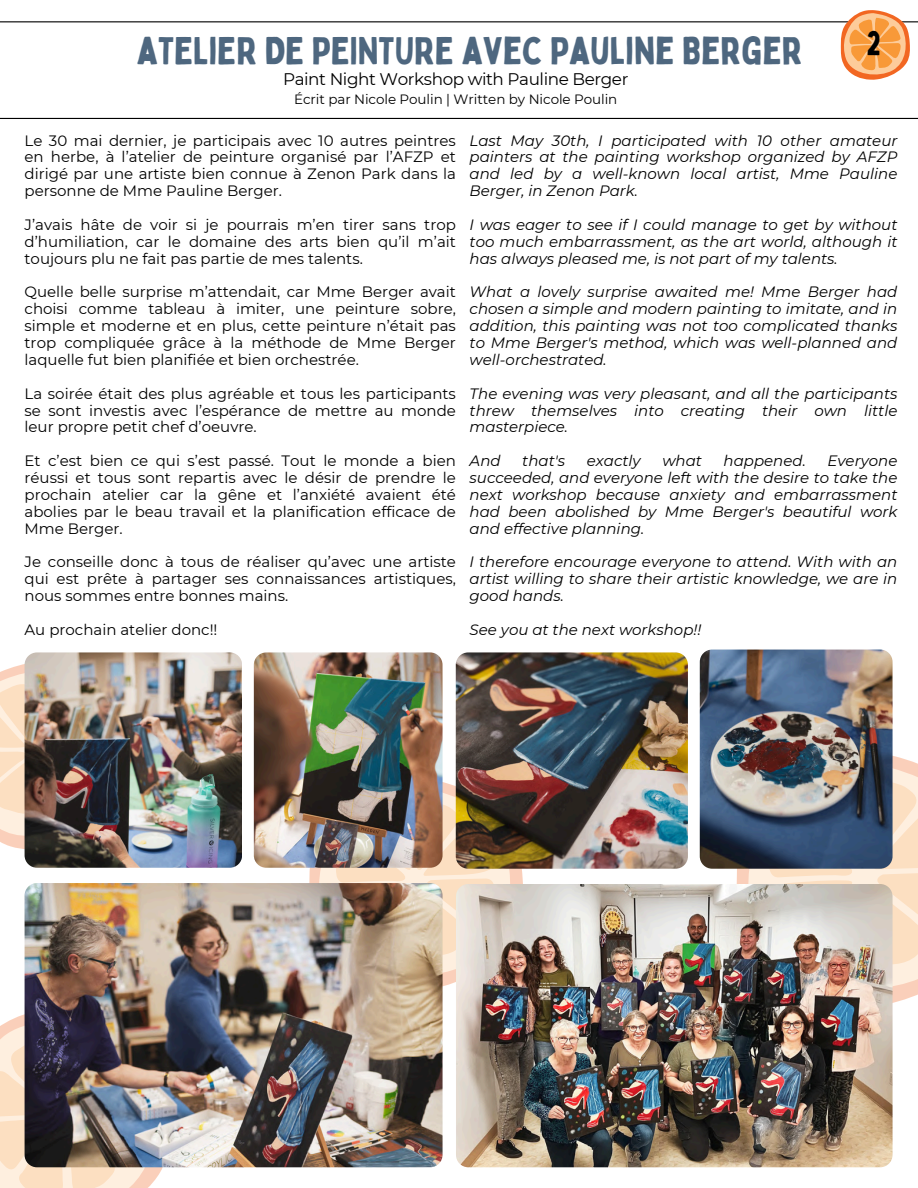
<style>
.page{position:relative;width:918px;height:1188px;background:#fff}
.page>*{position:absolute;margin:0;border:0;box-sizing:border-box;transform-origin:0 0}
.t1{font:37.95px "Bobby Jones";color:#4e677f}
.t2{font:33.9px "Bobby Jones";color:#000}
.t3{font:16.8px "Montserrat";letter-spacing:-.025em;color:#000}
.t4{font:15px/16.8px "Montserrat";color:#000;text-align:justify}
.t5{font:italic 15px/16.8px "Montserrat";color:#000;text-align:justify}
.t6{font:13.5px "Montserrat";letter-spacing:-.005em;color:#000}
</style>
<div class="page">
<hr style="left:0;top:21px;width:918px;height:1px;background:#000">
<hr style="left:0;top:118px;width:918px;height:1px;background:#000">
<svg style="left:317px;top:786px;width:202px;height:200px;background:#f8dfc7"></svg>
<svg style="left:746px;top:761px;width:172px;height:241px;background:#f9e1ca"></svg>
<img style="left:456px;top:884px;width:436px;height:283px;border-radius:12px">
<img style="left:700px;top:650px;width:192px;height:219px;border-radius:12px">
<img style="left:456px;top:652px;width:232px;height:216px;border-radius:12px">
<svg style="left:0;top:655px;width:163px;height:213px"></svg>
<img style="left:25px;top:652px;width:217px;height:215px;border-radius:12px">
<img style="left:254px;top:652px;width:189px;height:215px;border-radius:12px">
<svg style="left:0;top:1010px;width:170px;height:178px;background:#f9e2cb"></svg>
<img style="left:25px;top:883px;width:418px;height:284px;border-radius:12px">
<svg style="left:841px;top:10px;width:69px;height:70px"></svg>
<p class="t1" style="left:137px;top:26px;width:667px">ATELIER DE PEINTURE AVEC PAULINE BERGER</p>
<p class="t3" style="left:283px;top:69px;width:347px">Paint Night Workshop with Pauline Berger</p>
<p class="t6" style="left:294px;top:91px;width:325px">Écrit par Nicole Poulin | Written by Nicole Poulin</p>
<p class="t2" style="left:867px;top:22px;width:16px">2</p>
<p class="t4" style="left:25px;top:132px;width:433px">Le 30 mai dernier, je participais avec 10 autres peintres en herbe, à l’atelier de peinture organisé par l’AFZP et dirigé par une artiste bien connue à Zenon Park dans la personne de Mme Pauline Berger.</p>
<p class="t4" style="left:25px;top:216px;width:433px">J’avais hâte de voir si je pourrais m’en tirer sans trop d’humiliation, car le domaine des arts bien qu’il m’ait toujours plu ne fait pas partie de mes talents.</p>
<p class="t4" style="left:25px;top:284px;width:433px">Quelle belle surprise m’attendait, car Mme Berger avait choisi comme tableau à imiter, une peinture sobre, simple et moderne et en plus, cette peinture n’était pas trop compliquée grâce à la méthode de Mme Berger laquelle fut bien planifiée et bien orchestrée.</p>
<p class="t4" style="left:25px;top:385px;width:433px">La soirée était des plus agréable et tous les participants se sont investis avec l’espérance de mettre au monde leur propre petit chef d’oeuvre.</p>
<p class="t4" style="left:25px;top:452px;width:433px">Et c’est bien ce qui s’est passé. Tout le monde a bien réussi et tous sont repartis avec le désir de prendre le prochain atelier car la gêne et l’anxiété avaient été abolies par le beau travail et la planification efficace de Mme Berger.</p>
<p class="t4" style="left:25px;top:554px;width:433px">Je conseille donc à tous de réaliser qu’avec une artiste qui est prête à partager ses connaissances artistiques, nous sommes entre bonnes mains.</p>
<p class="t4" style="left:25px;top:621px;width:194px">Au prochain atelier donc!!</p>
<p class="t5" style="left:470px;top:132px;width:429px">Last May 30th, I participated with 10 other amateur painters at the painting workshop organized by AFZP and led by a well-known local artist, Mme Pauline Berger, in Zenon Park.</p>
<p class="t5" style="left:470px;top:216px;width:429px">I was eager to see if I could manage to get by without too much embarrassment, as the art world, although it has always pleased me, is not part of my talents.</p>
<p class="t5" style="left:470px;top:284px;width:429px">What a lovely surprise awaited me! Mme Berger had chosen a simple and modern painting to imitate, and in addition, this painting was not too complicated thanks to Mme Berger's method, which was well-planned and well-orchestrated.</p>
<p class="t5" style="left:470px;top:385px;width:429px">The evening was very pleasant, and all the participants threw themselves into creating their own little masterpiece.</p>
<p class="t5" style="left:470px;top:452px;width:33px">And</p>
<p class="t5" style="left:522px;top:452px;width:44px">that's</p>
<p class="t5" style="left:587px;top:452px;width:55px">exactly</p>
<p class="t5" style="left:662px;top:452px;width:41px">what</p>
<p class="t5" style="left:724px;top:452px;width:84px">happened.</p>
<p class="t5" style="left:470px;top:452px;width:429px;text-indent:358px">Everyone succeeded, and everyone left with the desire to take the next workshop because anxiety and embarrassment had been abolished by Mme Berger's beautiful work and effective planning.</p>
<p class="t5" style="left:470px;top:554px;width:429px">I therefore encourage everyone to attend. With with an artist willing to share their artistic knowledge, we are in good hands.</p>
<p class="t5" style="left:470px;top:621px;width:233px">See you at the next workshop!!</p>
</div>
